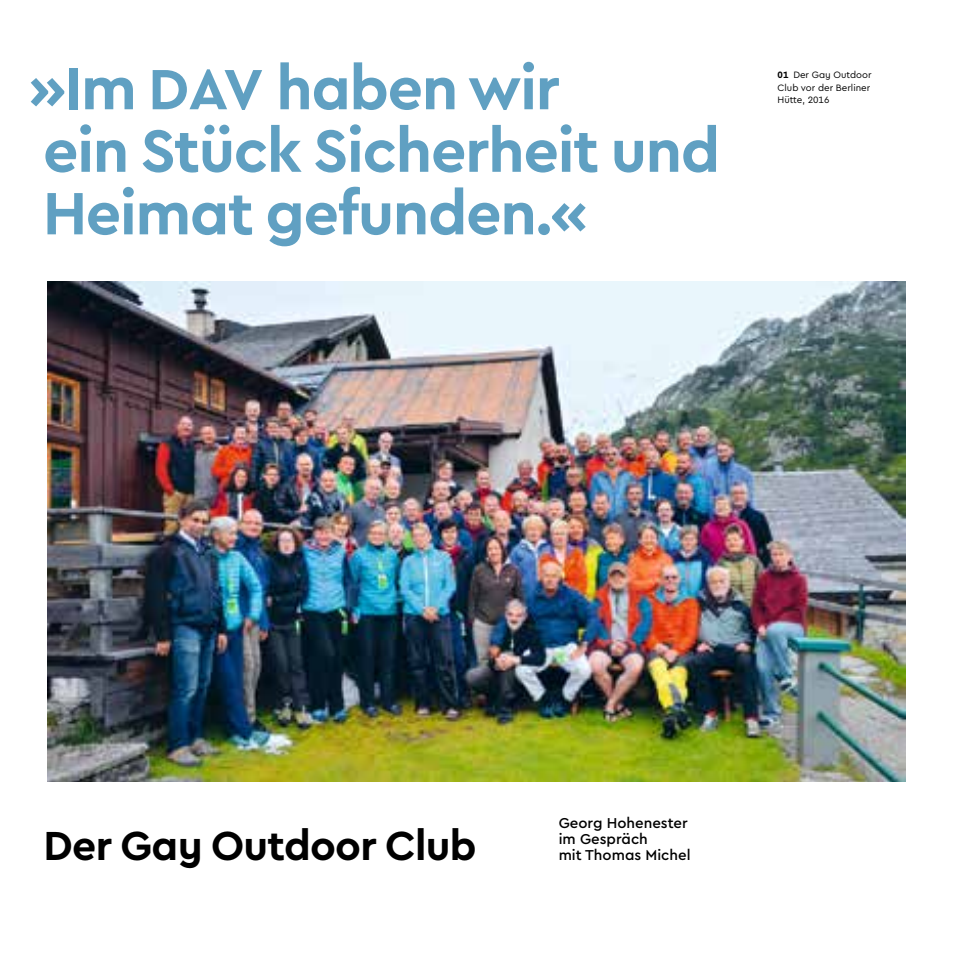
<style>
.page{position:relative;width:975px;height:975px;background:#fff}
.page>*{position:absolute;margin:0;border:0;box-sizing:border-box;transform-origin:0 0}
.t1{font:700 62.5px/62.5px "Cera PRO";letter-spacing:-.02em;color:#60a0c2}
.t2{font:700 42.5px "Cera PRO";letter-spacing:-.015em;color:#000}
.t3{font:500 15px/15.6px "Cera PRO";color:#000}
.t4{font:9.75px/12.5px "Cera PRO";color:#000}
.s1{font-size:59.38px}
.s2{font-weight:700}
</style>
<div class="page">
<img style="left:48px;top:281px;width:857px;height:500px">
<p class="t1" style="left:29px;top:54px;width:693px">»Im <span class="s1">DAV</span> haben wir<br>ein Stück Sicherheit und<br>Heimat gefunden.«</p>
<p class="t4" style="left:777px;top:68px;width:95px"><span class="s2">01</span> Der Gay Outdoor<br>Club vor der Berliner<br>Hütte, 2016</p>
<p class="t2" style="left:44px;top:817px;width:434px">Der Gay Outdoor Club</p>
<p class="t3" style="left:558px;top:814px;width:130px">Georg Hohenester im Gespräch</p>
<p class="t3" style="left:558px;top:846px;width:133px">mit Thomas Michel</p>
</div>
